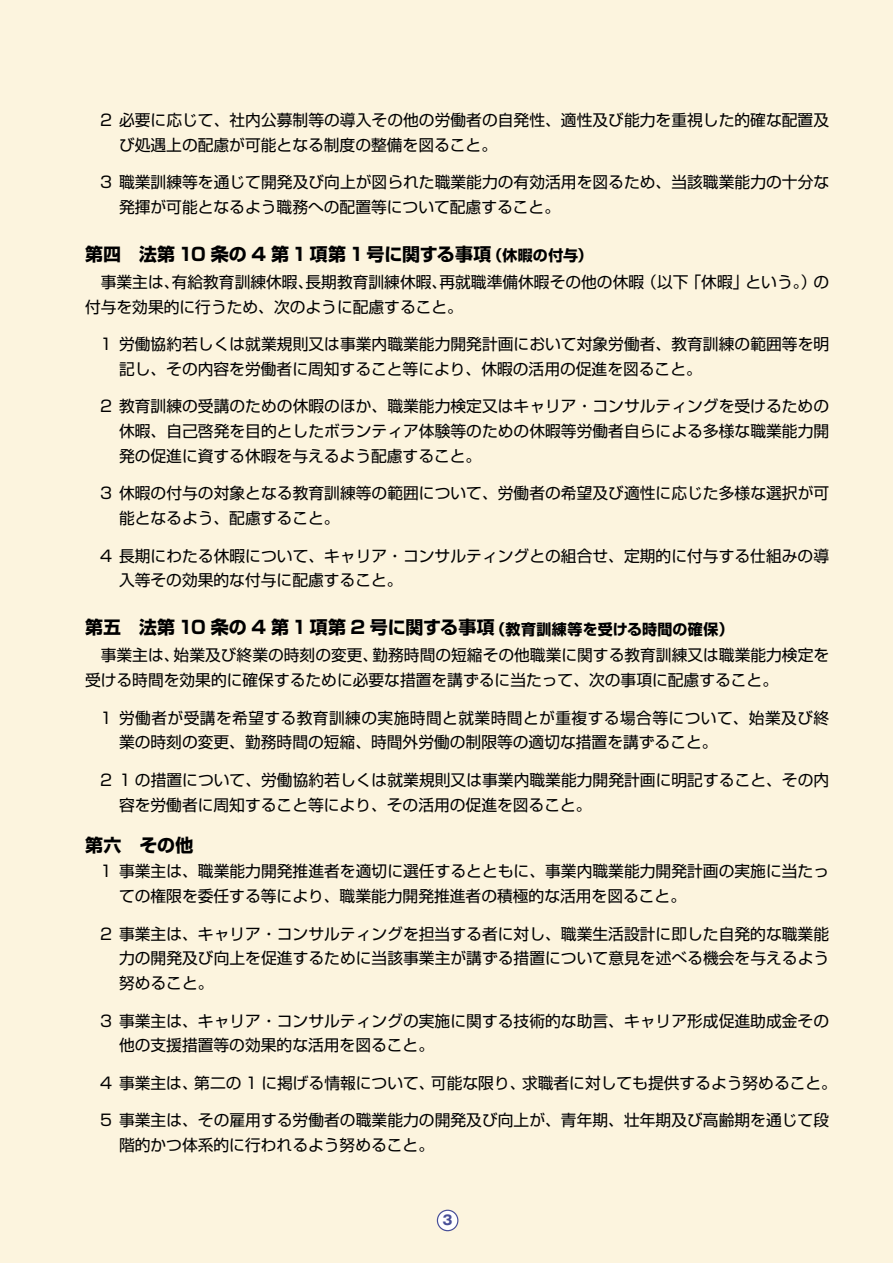
<style>
.page{position:relative;width:893px;height:1263px;background:#fcf4de}
.page>*{position:absolute;margin:0;border:0;box-sizing:border-box;transform-origin:0 0}
.t1{font:700 18px "Shin Go Pro";color:#000}
.t2{font:15.75px/24.8px "Shin Go Pro";color:#000}
.t3{font:15.75px/24.8px "Shin Go Pro";letter-spacing:.025em;color:#000}
.t4{font:700 15px "Shin Go Pro";letter-spacing:.02em;color:#000}
.t5{font:700 13.2px "Gothic MB101 Pro";color:#484f98}
</style>
<div class="page">
<div style="left:437px;top:1210px;width:21px;height:21px;background:#fff;border-radius:50%"></div>
<div style="left:437px;top:1210px;width:21px;height:21px;border:1px solid #484f98;border-radius:50%"></div>
<p class="t2" style="left:119px;top:106px;width:712px;text-indent:-19px">2 必要に応じて、社内公募制等の導入その他の労働者の自発性、適性及び能力を重視した的確な配置及び処遇上の配慮が可能となる制度の整備を図ること。</p>
<p class="t2" style="left:119px;top:168px;width:712px;text-indent:-19px">3 職業訓練等を通じて開発及び向上が図られた職業能力の有効活用を図るため、当該職業能力の十分な発揮が可能となるよう職務への配置等について配慮すること。</p>
<p class="t4" style="left:487px;top:244px;width:107px">（休暇の付与(</p>
<p class="t1" style="left:85px;top:240px;width:408px">第四　法第 10 条の 4 第 1 項第 1 号に関する事項</p>
<p class="t2" style="left:685px;top:268px;width:64px">「休暇」</p>
<p class="t2" style="left:85px;top:268px;width:380px">　事業主は、<br>付与を効果的に行うため、次のように配慮すること。</p>
<p class="t2" style="left:119px;top:330px;width:712px;text-indent:-19px">1 労働協約若しくは就業規則又は事業内職業能力開発計画において対象労働者、教育訓練の範囲等を明記し、その内容を労働者に周知すること等により、休暇の活用の促進を図ること。</p>
<p class="t2" style="left:119px;top:392px;width:712px;text-align:justify;text-indent:-19px">2 教育訓練の受講のための休暇のほか、職業能力検定又はキャリア・コンサルティングを受けるための休暇、自己啓発を目的としたボランティア体験等のための休暇等労働者自らによる多様な職業能力開発の促進に資する休暇を与えるよう配慮すること。</p>
<p class="t2" style="left:119px;top:479px;width:712px;text-indent:-19px">3 休暇の付与の対象となる教育訓練等の範囲について、労働者の希望及び適性に応じた多様な選択が可能となるよう、配慮すること。</p>
<p class="t2" style="left:119px;top:541px;width:712px;text-indent:-19px">4 長期にわたる休暇について、キャリア・コンサルティングとの組合せ、定期的に付与する仕組みの導入等その効果的な付与に配慮すること。</p>
<p class="t4" style="left:491px;top:617px;width:244px">（教育訓練等を受ける時間の確保(</p>
<p class="t2" style="left:641px;top:268px;width:49px">（以下</p>
<p class="t2" style="left:745px;top:268px;width:72px">という。）</p>
<p class="t2" style="left:172px;top:268px;width:143px">有給教育訓練休暇、</p>
<p class="t2" style="left:306px;top:268px;width:143px">長期教育訓練休暇、</p>
<p class="t2" style="left:439px;top:268px;width:206px">再就職準備休暇その他の休暇</p>
<p class="t2" style="left:813px;top:268px;width:17px">の</p>
<p class="t1" style="left:85px;top:613px;width:411px">第五　法第 10 条の 4 第 1 項第 2 号に関する事項</p>
<p class="t2" style="left:372px;top:641px;width:458px">勤務時間の短縮その他職業に関する教育訓練又は職業能力検定を</p>
<p class="t2" style="left:174px;top:641px;width:206px">始業及び終業の時刻の変更、</p>
<p class="t2" style="left:85px;top:641px;width:695px">　事業主は、<br>受ける時間を効果的に確保するために必要な措置を講ずるに当たって、次の事項に配慮すること。</p>
<p class="t3" style="left:119px;top:703px;width:712px;text-indent:-19px">1 労働者が受講を希望する教育訓練の実施時間と就業時間とが重複する場合等について、始業及び終業の時刻の変更、勤務時間の短縮、時間外労働の制限等の適切な措置を講ずること。</p>
<p class="t2" style="left:119px;top:766px;width:712px;text-indent:-19px">2 1 の措置について、労働協約若しくは就業規則又は事業内職業能力開発計画に明記すること、その内容を労働者に周知すること等により、その活用の促進を図ること。</p>
<p class="t1" style="left:85px;top:830px;width:110px">第六　その他</p>
<p class="t2" style="left:119px;top:857px;width:712px;text-indent:-19px">1 事業主は、職業能力開発推進者を適切に選任するとともに、事業内職業能力開発計画の実施に当たっての権限を委任する等により、職業能力開発推進者の積極的な活用を図ること。</p>
<p class="t2" style="left:119px;top:919px;width:712px;text-align:justify;text-indent:-19px">2 事業主は、キャリア・コンサルティングを担当する者に対し、職業生活設計に即した自発的な職業能力の開発及び向上を促進するために当該事業主が講ずる措置について意見を述べる機会を与えるよう努めること。</p>
<p class="t2" style="left:119px;top:1006px;width:712px;text-indent:-19px">3 事業主は、キャリア・コンサルティングの実施に関する技術的な助言、キャリア形成促進助成金その他の支援措置等の効果的な活用を図ること。</p>
<p class="t2" style="left:522px;top:1068px;width:316px">求職者に対しても提供するよう努めること。</p>
<p class="t2" style="left:194px;top:1068px;width:242px">第二の 1 に掲げる情報について、</p>
<p class="t2" style="left:100px;top:1068px;width:99px">4 事業主は、</p>
<p class="t2" style="left:119px;top:1106px;width:712px;text-indent:-19px">5 事業主は、その雇用する労働者の職業能力の開発及び向上が、青年期、壮年期及び高齢期を通じて段階的かつ体系的に行われるよう努めること。</p>
<p class="t2" style="left:431px;top:1068px;width:96px">可能な限り、</p>
<p class="t5" style="left:443px;top:1209px;width:12px">3</p>
</div>
